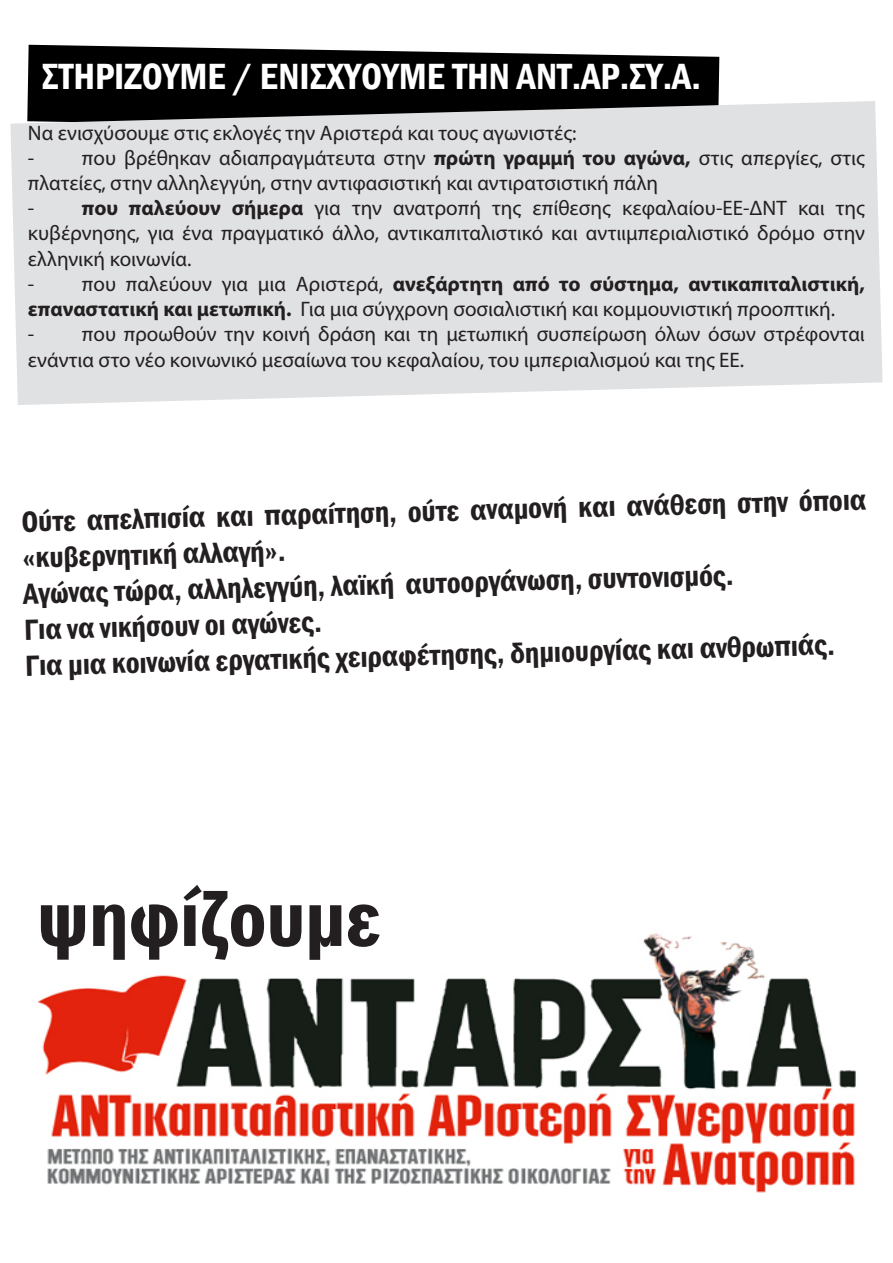
<style>
.page{position:relative;width:893px;height:1263px;background:#fff}
.page>*{position:absolute;margin:0;border:0;box-sizing:border-box;transform-origin:0 0}
.t1{font:600 condensed 82.5px "Franklin Gothic";color:#231f20}
.t2{font:600 condensed 37.5px "Franklin Gothic";color:#fff}
.t3{font:600 condensed 30px/38.5px "Franklin Gothic";color:#231f20}
.t4{font:21px/25.2px "Myriad Pro";color:#231f20}
.s1{font-weight:700}
</style>
<div class="page">
<svg style="left:27px;top:45px;width:692px;height:56px;background:#1a1a1a"></svg>
<svg style="left:10px;top:101px;width:872px;height:304px;background:#d9dadc"></svg>
<img style="left:37px;top:933px;width:819px;height:260px">
<p class="t2" style="left:42px;top:52px;width:660px">ΣΤΗΡΙΖΟΥΜΕ / ΕΝΙΣΧΥΟΥΜΕ ΤΗΝ ΑΝΤ.ΑΡ.ΣΥ.Α.</p>
<p class="t4" style="left:28px;top:120px;width:550px">Να ενισχύσουμε στις εκλογές την Αριστερά και τους αγωνιστές:</p>
<p class="t4" style="left:28px;top:145px;width:838px">- που βρέθηκαν αδιαπραγμάτευτα στην <span class="s1">πρώτη γραμμή του αγώνα,</span> στις απεργίες, στις πλατείες, στην αλληλεγγύη, στην αντιφασιστική και αντιρατσιστική πάλη</p>
<p class="t4" style="left:28px;top:195px;width:839px;text-align:justify">- <span class="s1">που παλεύουν σήμερα</span> για την ανατροπή της επίθεσης κεφαλαίου-ΕΕ-ΔΝΤ και της κυβέρνησης, για ένα πραγματικό άλλο, αντικαπιταλιστικό και αντιιμπεριαλιστικό δρόμο στην ελληνική κοινωνία.</p>
<p class="t4" style="left:28px;top:271px;width:838px">- που παλεύουν για μια Αριστερά, <span class="s1">ανεξάρτητη από το σύστημα, αντικαπιταλιστική, επαναστατική και μετωπική.</span> Για μια σύγχρονη σοσιαλιστική και κομμουνιστική προοπτική.</p>
<p class="t4" style="left:28px;top:321px;width:838px">- που προωθούν την κοινή δράση και τη μετωπική συσπείρωση όλων όσων στρέφονται ενάντια στο νέο κοινωνικό μεσαίωνα του κεφαλαίου, του ιμπεριαλισμού και της ΕΕ.</p>
<p class="t3" style="left:21px;top:498px;width:847px;rotate:-1deg">Ούτε απελπισία και παραίτηση, ούτε αναμονή και ανάθεση στην όποια «κυβερνητική αλλαγή».</p>
<p class="t3" style="left:23px;top:571px;width:712px;rotate:-1deg">Αγώνας τώρα, αλληλεγγύη, λαϊκή αυτοοργάνωση, συντονισμός.</p>
<p class="t3" style="left:24px;top:609px;width:299px;rotate:-1deg">Για να νικήσουν οι αγώνες.</p>
<p class="t3" style="left:25px;top:642px;width:811px;rotate:-1deg">Για μια κοινωνία εργατικής χειραφέτησης, δημιουργίας και ανθρωπιάς.</p>
<p class="t1" style="left:37px;top:863px;width:345px">ψηφίζουμε</p>
</div>
